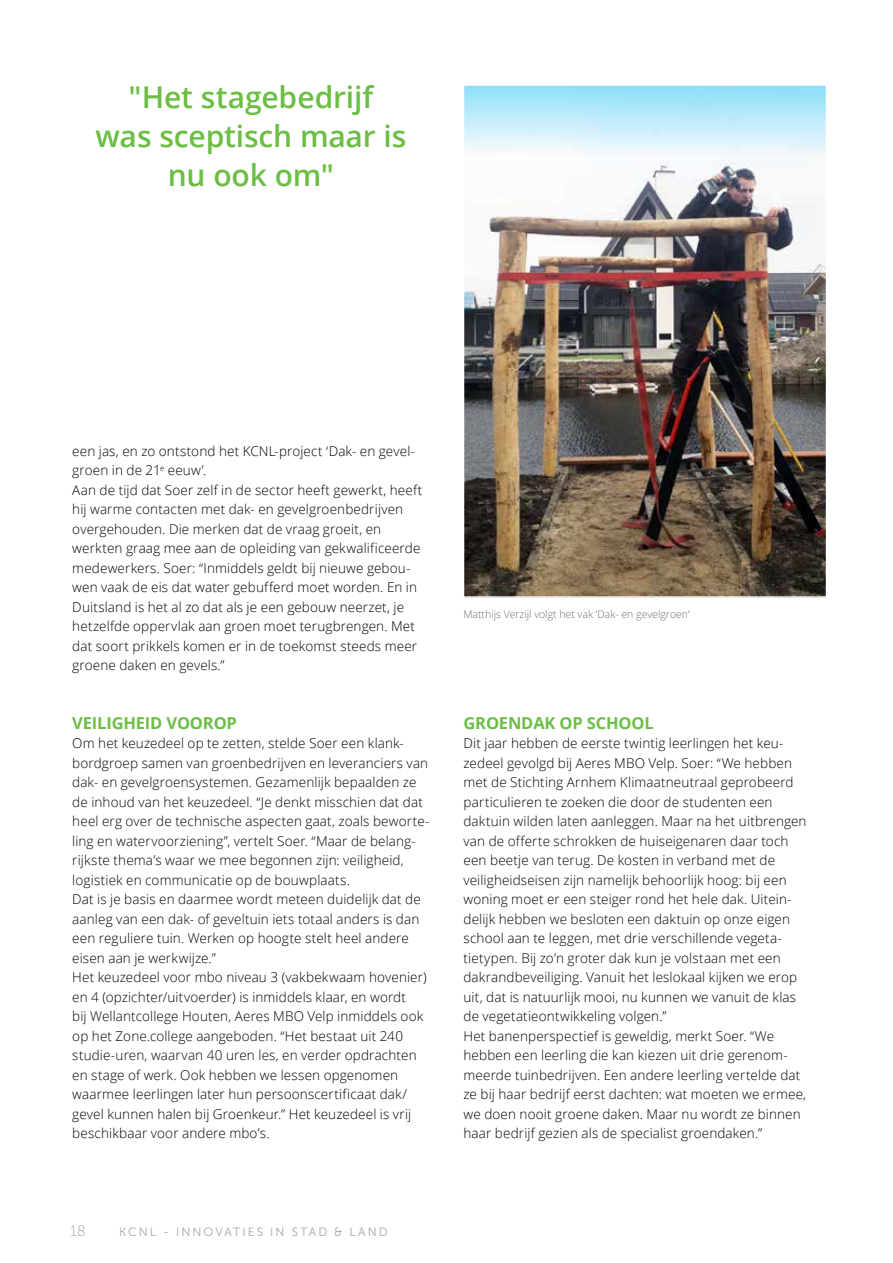
<style>
.page{position:relative;width:893px;height:1263px;background:#fff}
.page>*{position:absolute;margin:0;border:0;box-sizing:border-box;transform-origin:0 0}
.t1{font:600 30px/39px "Open Sans";letter-spacing:-.005em;color:#6cbe45;text-align:center}
.t2{font:700 16.5px "Open Sans";letter-spacing:-.01em;color:#6cbe45}
.t3{font:15px "Museo Sans 100";color:#a3a5a8}
.t4{font:300 13.5px/19.5px "Open Sans";letter-spacing:.01em;color:#000}
.t5{font:12px "Museo Sans 300";letter-spacing:.175em;color:#a3a5a8}
.t6{font:300 10.5px "Open Sans";color:#6d6e71}
</style>
<div class="page">
<img style="left:466px;top:87px;width:358px;height:508px">
<div style="left:463px;top:84px;width:364px;height:514px;border:2px solid #fff"></div>
<h1 class="t1" style="left:95px;top:77px;width:312px">"Het stagebedrijf<br>was sceptisch maar is nu ook om"</h1>
<p class="t4" style="left:72px;top:441px;width:352px">een jas, en zo ontstond het KCNL-project ‘Dak- en gevel&shy;groen in de 21<sup>e</sup> eeuw’.<br>Aan de tijd dat Soer zelf in de sector heeft gewerkt, heeft hij warme contacten met dak- en gevelgroenbedrijven overgehouden. Die merken dat de vraag groeit, en werkten graag mee aan de opleiding van gekwalificeerde medewerkers. Soer: “Inmiddels geldt bij nieuwe gebou&shy;wen vaak de eis dat water gebufferd moet worden. En in Duitsland is het al zo dat als je een gebouw neerzet, je hetzelfde oppervlak aan groen moet terugbrengen. Met dat soort prikkels komen er in de toekomst steeds meer groene daken en gevels.”</p>
<p class="t2" style="left:72px;top:711px;width:166px">VEILIGHEID VOOROP</p>
<p class="t4" style="left:72px;top:733px;width:359px">Om het keuzedeel op te zetten, stelde Soer een klank&shy;bordgroep samen van groenbedrijven en leveranciers van dak- en gevelgroensystemen. Gezamenlijk bepaalden ze de inhoud van het keuzedeel. “Je denkt misschien dat dat heel erg over de technische aspecten gaat, zoals beworte&shy;ling en watervoorziening”, vertelt Soer. “Maar de belang&shy;rijkste thema’s waar we mee begonnen zijn: veiligheid, logistiek en communicatie op de bouwplaats.<br>Dat is je basis en daarmee wordt meteen duidelijk dat de aanleg van een dak- of geveltuin iets totaal anders is dan een reguliere tuin. Werken op hoogte stelt heel andere eisen aan je werkwijze.”<br>Het keuzedeel voor mbo niveau 3 (vakbekwaam hovenier) en 4 (opzichter/uitvoerder) is inmiddels klaar, en wordt<br>bij Wellantcollege Houten, Aeres MBO Velp inmiddels ook op het Zone.college aangeboden. “Het bestaat uit 240 studie-uren, waarvan 40 uren les, en verder opdrachten en stage of werk. Ook hebben we lessen opgenomen waarmee leerlingen later hun persoonscertificaat dak/ gevel kunnen halen bij Groenkeur.” Het keuzedeel is vrij beschikbaar voor andere mbo’s.</p>
<p class="t3" style="left:70px;top:1222px;width:17px">18</p>
<p class="t5" style="left:119px;top:1225px;width:270px">KCNL - INNOVATIES IN STAD &amp; LAND</p>
<p class="t6" style="left:463px;top:607px;width:228px">Matthijs Verzijl volgt het vak ‘Dak- en gevelgroen’</p>
<p class="t2" style="left:463px;top:711px;width:192px">GROENDAK OP SCHOOL</p>
<p class="t4" style="left:463px;top:733px;width:345px">Dit jaar hebben de eerste twintig leerlingen het keu&shy;zedeel gevolgd bij Aeres MBO Velp. Soer: “We hebben met de Stichting Arnhem Klimaatneutraal geprobeerd particulieren te zoeken die door de studenten een daktuin wilden laten aanleggen. Maar na het uitbrengen van de offerte schrokken de huiseigenaren daar toch een beetje van terug. De kosten in verband met de veiligheidseisen zijn namelijk behoorlijk hoog: bij een woning moet er een steiger rond het hele dak. Uitein&shy;delijk hebben we besloten een daktuin op onze eigen school aan te leggen, met drie verschillende vegeta&shy;tietypen. Bij zo’n groter dak kun je volstaan met een dakrandbeveiliging. Vanuit het leslokaal kijken we erop uit, dat is natuurlijk mooi, nu kunnen we vanuit de klas de vegetatieontwikkeling volgen.”<br>Het banenperspectief is geweldig, merkt Soer. “We hebben een leerling die kan kiezen uit drie gerenom&shy;meerde tuinbedrijven. Een andere leerling vertelde dat ze bij haar bedrijf eerst dachten: wat moeten we ermee, we doen nooit groene daken. Maar nu wordt ze binnen haar bedrijf gezien als de specialist groendaken.”</p>
</div>
